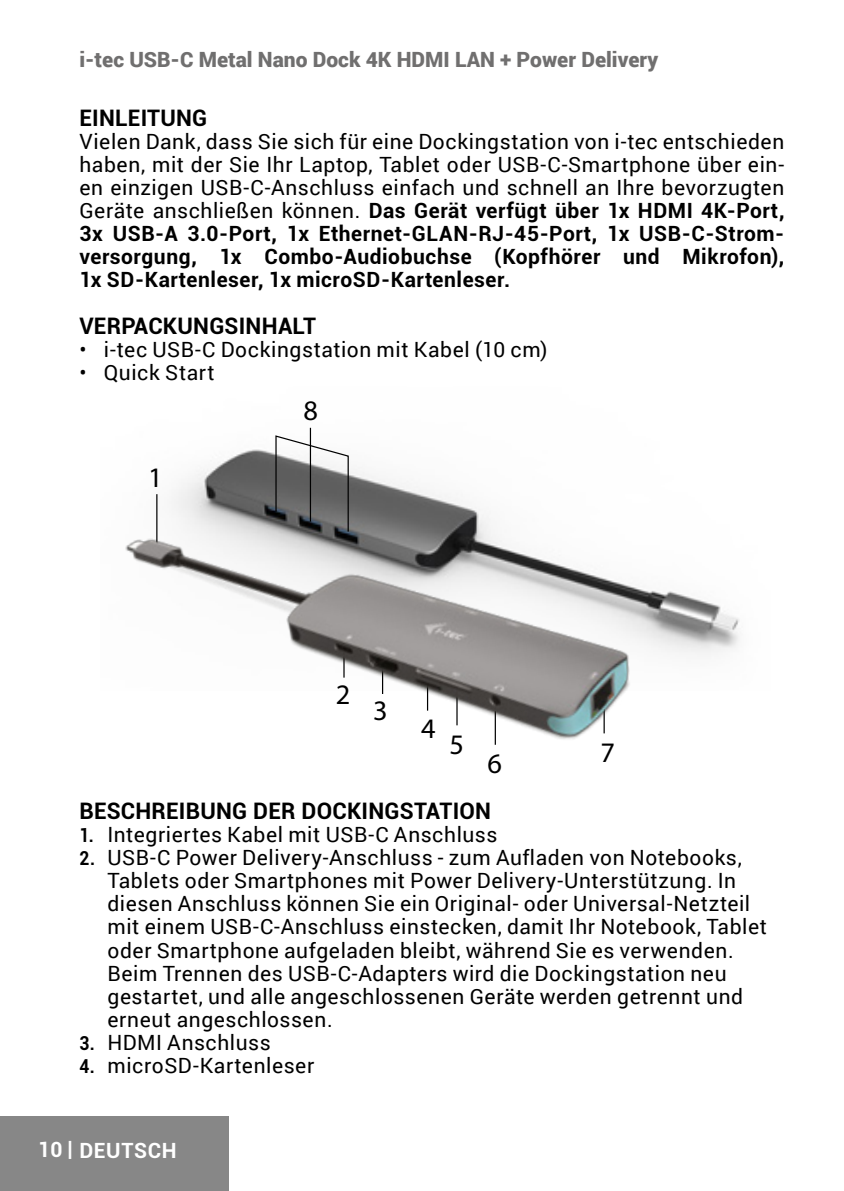
<style>
.page{position:relative;width:844px;height:1191px;background:#fff}
.page>*{position:absolute;margin:0;border:0;box-sizing:border-box;transform-origin:0 0}
.t1{font:28.35px "Myriad Pro";color:#000}
.t2{font:700 22.75px "Roboto";letter-spacing:.01em;color:#000}
.t3{font:21px/23.1px "Roboto";letter-spacing:.025em;color:#000;text-align:justify}
.t4{font:900 21px "Roboto";color:#706f6f}
.t5{font:700 21px "Roboto";letter-spacing:.03em;color:#fff}
.s1{font-weight:700}
.s2{font-weight:700;font-size:19.25px}
</style>
<div class="page">
<div style="left:0;top:1116px;width:228px;height:75px;background:#878787"></div>
<img style="left:157px;top:427px;width:583px;height:228px">
<hr style="left:310px;top:428px;width:1px;height:93px;background:#000">
<svg style="left:275px;top:434px;width:74px;height:92px"></svg>
<hr style="left:156px;top:494px;width:1px;height:50px;background:#000">
<img style="left:125px;top:526px;width:552px;height:219px">
<p class="t4" style="left:79px;top:45px;width:580px">i-tec USB-C Metal Nano Dock 4K HDMI LAN + Power Delivery</p>
<p class="t2" style="left:79px;top:101px;width:129px">EINLEITUNG</p>
<p class="t3" style="left:79px;top:129px;width:706px">Vielen Dank, dass Sie sich für eine Dockingstation von i-tec entschieden haben, mit der Sie Ihr Laptop, Tablet oder USB-C-Smartphone über ein&shy;en einzigen USB-C-Anschluss einfach und schnell an Ihre bevorzugten Geräte anschließen können. <span class="s1">Das Gerät verfügt über 1x HDMI 4K-Port, 3x USB-A 3.0-Port, 1x Ethernet-GLAN-RJ-45-Port, 1x USB-C-Strom&shy;versorgung, 1x Combo-Audiobuchse (Kopfhörer und Mikrofon), 1x SD-Kartenleser, 1x microSD-Kartenleser.</span></p>
<p class="t2" style="left:79px;top:309px;width:238px">VERPACKUNGSINHALT</p>
<p class="t3" style="left:79px;top:337px;width:469px">• i-tec USB-C Dockingstation mit Kabel (10 cm)</p>
<p class="t3" style="left:79px;top:360px;width:137px">• Quick Start</p>
<h1 class="t1" style="left:148px;top:460px;width:16px">1</h1>
<h1 class="t1" style="left:303px;top:393px;width:16px">8</h1>
<h1 class="t1" style="left:336px;top:677px;width:16px">2</h1>
<h1 class="t1" style="left:373px;top:693px;width:16px">3</h1>
<h1 class="t1" style="left:421px;top:711px;width:16px">4</h1>
<h1 class="t1" style="left:449px;top:727px;width:16px">5</h1>
<h1 class="t1" style="left:487px;top:745px;width:16px">6</h1>
<h1 class="t1" style="left:600px;top:735px;width:16px">7</h1>
<p class="t2" style="left:79px;top:794px;width:413px">BESCHREIBUNG DER DOCKINGSTATION</p>
<p class="t3" style="left:79px;top:822px;width:419px"><span class="s2">1.</span> Integriertes Kabel mit USB-C Anschluss</p>
<p class="t3" style="left:107px;top:845px;width:661px;text-align:left;text-indent:-28px"><span class="s2">2.</span> USB-C Power Delivery-Anschluss - zum Aufladen von Notebooks, Tablets oder Smartphones mit Power Delivery-Unterstützung. In diesen Anschluss können Sie ein Original- oder Universal-Netzteil mit einem USB-C-Anschluss einstecken, damit Ihr Notebook, Tablet oder Smartphone aufgeladen bleibt, während Sie es verwenden.<br>Beim Trennen des USB-C-Adapters wird die Dockingstation neu gestartet, und alle angeschlossenen Geräte werden getrennt und erneut angeschlossen.</p>
<p class="t3" style="left:79px;top:1030px;width:193px"><span class="s2">3.</span> HDMI Anschluss</p>
<p class="t3" style="left:79px;top:1053px;width:236px"><span class="s2">4.</span> microSD-Kartenleser</p>
<p class="t5" style="left:38px;top:1135px;width:140px">10 | DEUTSCH</p>
</div>
